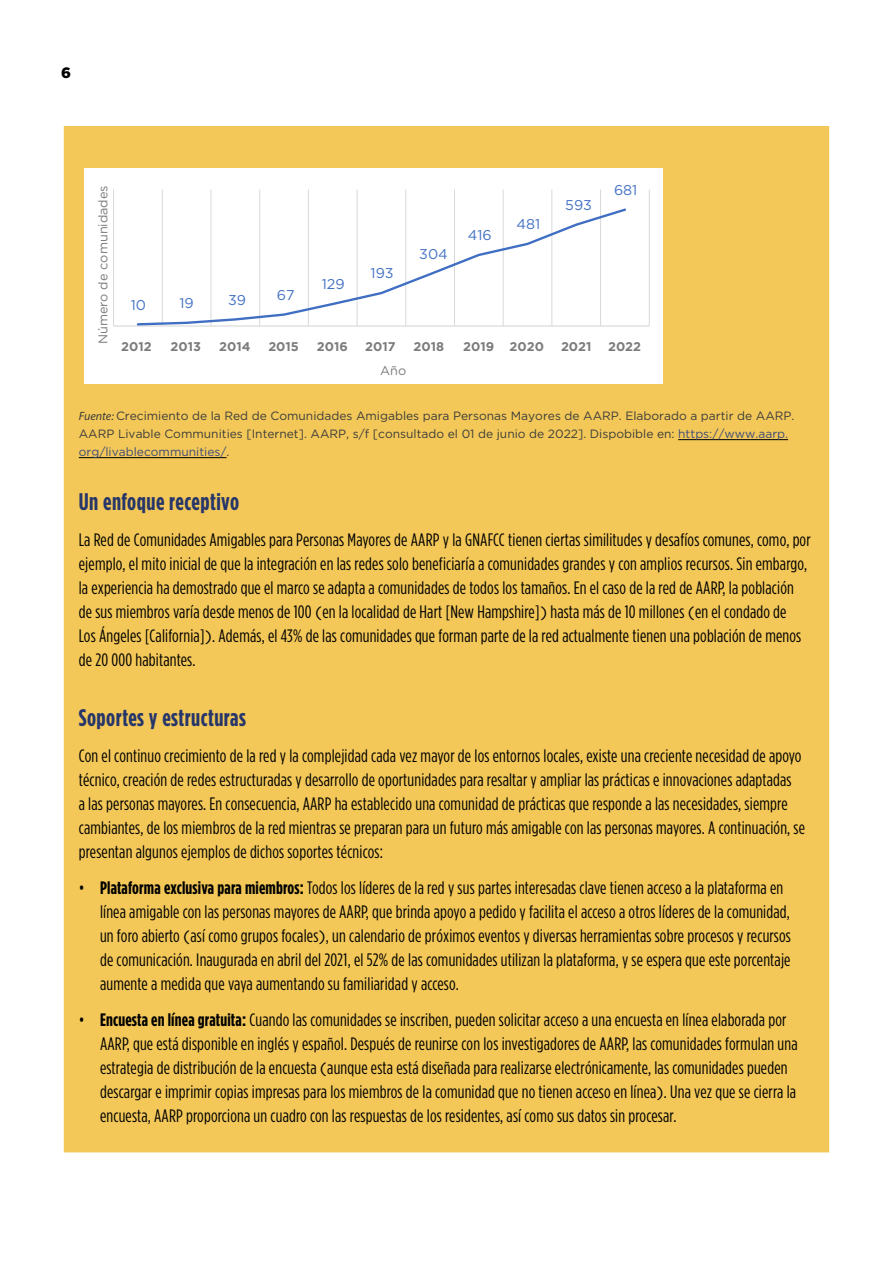
<style>
.page{position:relative;width:893px;height:1263px;background:#fff}
.page>*{position:absolute;margin:0;border:0;box-sizing:border-box;transform-origin:0 0}
.t1{font:700 24px "Gotham Condensed";letter-spacing:.02em;color:#26366a}
.t2{font:18px/24px "Gotham Condensed";letter-spacing:.01em;color:#000}
.t3{font:900 15px "Gotham";color:#000}
.t4{font:14.1px "Gotham";color:#4472c4}
.t5{font:700 12.6px "Gotham";color:#7b7b7b}
.t6{font:12.6px "Gotham";color:#7b7b7b}
.t7{font:12px/18px "Gotham";color:#3c3c3b}
.s1{font-family:"Myriad Pro";font-style:italic}
.s2{color:#3c4a79}
.s3{font-family:"Gotham";font-size:16.5px}
.s4{font-weight:700}
</style>
<div class="page">
<div style="left:64px;top:126px;width:765px;height:1026px;background:#f3c858"></div>
<hr style="left:678px;top:439px;width:110px;height:1px;background:#000">
<hr style="left:79px;top:457px;width:148px;height:1px;background:#000">
<div style="left:84px;top:169px;width:579px;height:215px;background:#fff"></div>
<hr style="left:649px;top:189px;width:1px;height:137px;background:#d9d9d9">
<hr style="left:600px;top:189px;width:1px;height:137px;background:#d9d9d9">
<hr style="left:551px;top:189px;width:1px;height:137px;background:#d9d9d9">
<hr style="left:503px;top:189px;width:1px;height:137px;background:#d9d9d9">
<hr style="left:454px;top:189px;width:1px;height:137px;background:#d9d9d9">
<hr style="left:405px;top:189px;width:1px;height:137px;background:#d9d9d9">
<hr style="left:357px;top:189px;width:1px;height:137px;background:#d9d9d9">
<hr style="left:308px;top:189px;width:1px;height:137px;background:#d9d9d9">
<hr style="left:259px;top:189px;width:1px;height:137px;background:#d9d9d9">
<hr style="left:211px;top:189px;width:1px;height:137px;background:#d9d9d9">
<hr style="left:162px;top:189px;width:1px;height:137px;background:#d9d9d9">
<hr style="left:113px;top:189px;width:1px;height:137px;background:#d9d9d9">
<hr style="left:114px;top:325px;width:535px;height:2px;background:#d9d9d9">
<svg style="left:135px;top:207px;width:493px;height:120px"></svg>
<p class="t3" style="left:61px;top:64px;width:11px">6</p>
<p class="t6" style="left:95px;top:344px;width:161px;rotate:-90deg">Número de comunidades</p>
<p class="t4" style="left:131px;top:295px;width:17px">10</p>
<p class="t4" style="left:179px;top:294px;width:16px">19</p>
<p class="t4" style="left:228px;top:290px;width:20px">39</p>
<p class="t4" style="left:277px;top:286px;width:19px">67</p>
<p class="t4" style="left:322px;top:275px;width:24px">129</p>
<p class="t4" style="left:371px;top:264px;width:25px">193</p>
<p class="t4" style="left:419px;top:245px;width:30px">304</p>
<p class="t4" style="left:468px;top:226px;width:25px">416</p>
<p class="t4" style="left:517px;top:215px;width:25px">481</p>
<p class="t4" style="left:565px;top:196px;width:28px">593</p>
<p class="t4" style="left:614px;top:181px;width:25px">681</p>
<p class="t5" style="left:121px;top:338px;width:32px">2012</p>
<p class="t5" style="left:171px;top:338px;width:32px">2013</p>
<p class="t5" style="left:219px;top:338px;width:33px">2014</p>
<p class="t5" style="left:268px;top:338px;width:32px">2015</p>
<p class="t5" style="left:317px;top:338px;width:32px">2016</p>
<p class="t5" style="left:365px;top:338px;width:32px">2017</p>
<p class="t5" style="left:413px;top:338px;width:32px">2018</p>
<p class="t5" style="left:463px;top:338px;width:82px">2019 2020</p>
<p class="t5" style="left:561px;top:338px;width:32px">2021</p>
<p class="t5" style="left:608px;top:338px;width:35px">2022</p>
<p class="t6" style="left:380px;top:362px;width:28px">Año</p>
<p class="t7" style="left:79px;top:407px;width:717px"><span class="s1">Fuente:</span> Crecimiento de la Red de Comunidades Amigables para Personas Mayores de AARP. Elaborado a partir de AARP.<br>AARP Livable Communities [Internet]. AARP, s/f [consultado el 01 de junio de 2022]. Dispobible en: <span class="s2">https://www.aarp. org/livablecommunities/</span>.</p>
<h1 class="t1" style="left:79px;top:488px;width:162px">Un enfoque receptivo</h1>
<p class="t2" style="left:79px;top:527px;width:733px">La Red de Comunidades Amigables para Personas Mayores de AARP y la GNAFCC tienen ciertas similitudes y desafíos comunes, como, por ejemplo, el mito inicial de que la integración en las redes solo beneficiaría a comunidades grandes y con amplios recursos. Sin embargo, la experiencia ha demostrado que el marco se adapta a comunidades de todos los tamaños. En el caso de la red de AARP, la población de sus miembros varía desde menos de 100 <span class="s3">(</span>en la localidad de Hart [New Hampshire]<span class="s3">)</span> hasta más de 10 millones <span class="s3">(</span>en el condado de<br>Los Ángeles [California]<span class="s3">)</span>. Además, el 43% de las comunidades que forman parte de la red actualmente tienen una población de menos de 20 000 habitantes.</p>
<h1 class="t1" style="left:79px;top:704px;width:169px">Soportes y estructuras</h1>
<p class="t2" style="left:79px;top:743px;width:728px">Con el continuo crecimiento de la red y la complejidad cada vez mayor de los entornos locales, existe una creciente necesidad de apoyo técnico, creación de redes estructuradas y desarrollo de oportunidades para resaltar y ampliar las prácticas e innovaciones adaptadas<br>a las personas mayores. En consecuencia, AARP ha establecido una comunidad de prácticas que responde a las necesidades, siempre cambiantes, de los miembros de la red mientras se preparan para un futuro más amigable con las personas mayores. A continuación, se presentan algunos ejemplos de dichos soportes técnicos:</p>
<p class="t2" style="left:100px;top:875px;width:692px;text-indent:-21px">• <span class="s4">Plataforma exclusiva para miembros:</span> Todos los líderes de la red y sus partes interesadas clave tienen acceso a la plataforma en línea amigable con las personas mayores de AARP, que brinda apoyo a pedido y facilita el acceso a otros líderes de la comunidad, un foro abierto <span class="s3">(</span>así como grupos focales<span class="s3">)</span>, un calendario de próximos eventos y diversas herramientas sobre procesos y recursos de comunicación. Inaugurada en abril del 2021, el 52% de las comunidades utilizan la plataforma, y se espera que este porcentaje aumente a medida que vaya aumentando su familiaridad y acceso.</p>
<p class="t2" style="left:100px;top:1007px;width:699px;text-indent:-21px">• <span class="s4">Encuesta en línea gratuita:</span> Cuando las comunidades se inscriben, pueden solicitar acceso a una encuesta en línea elaborada por AARP, que está disponible en inglés y español. Después de reunirse con los investigadores de AARP, las comunidades formulan una estrategia de distribución de la encuesta <span class="s3">(</span>aunque esta está diseñada para realizarse electrónicamente, las comunidades pueden descargar e imprimir copias impresas para los miembros de la comunidad que no tienen acceso en línea<span class="s3">)</span>. Una vez que se cierra la encuesta, AARP proporciona un cuadro con las respuestas de los residentes, así como sus datos sin procesar.</p>
</div>
